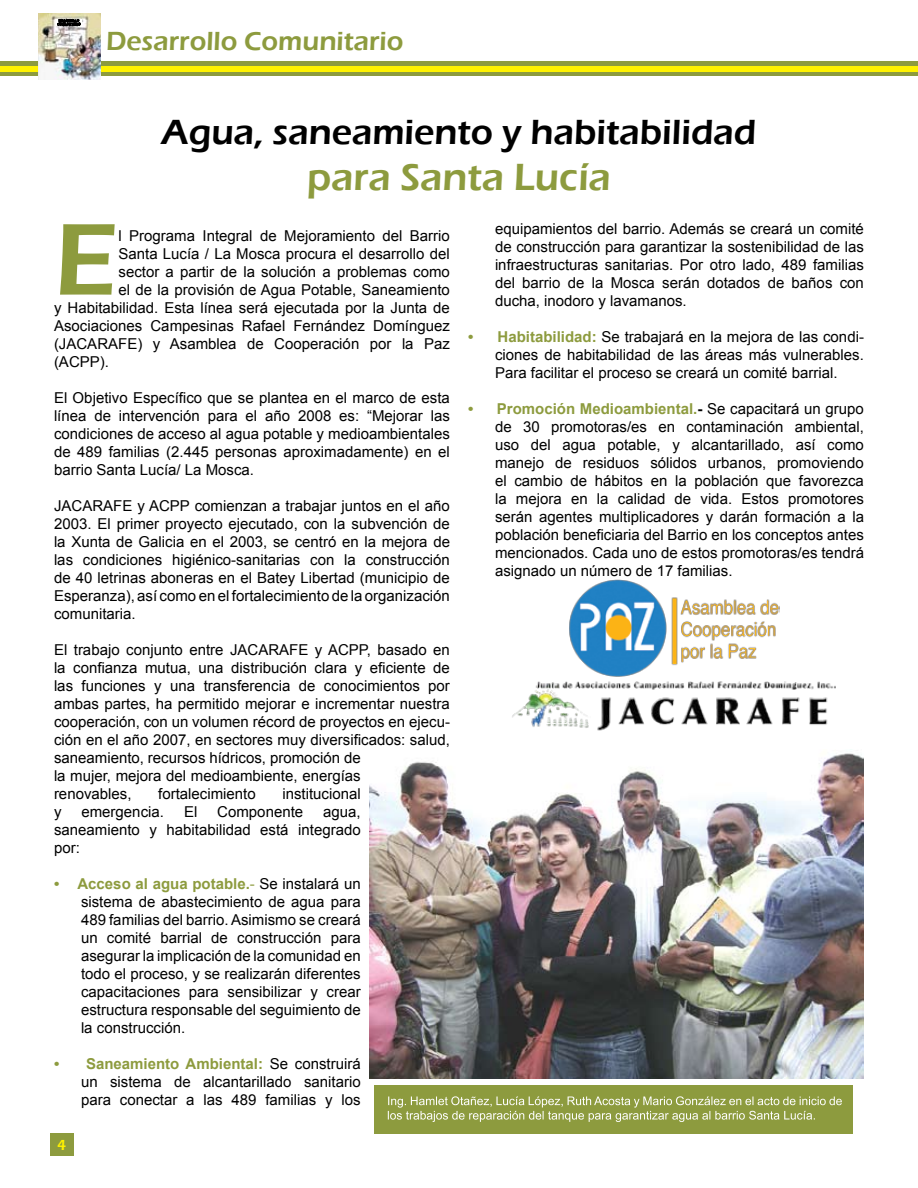
<style>
.page{position:relative;width:918px;height:1188px;background:#fff}
.page>*{position:absolute;margin:0;border:0;box-sizing:border-box;transform-origin:0 0}
.t1{font:600 105.6px "Eras ITC";color:#8d9b3e}
.t2{font:600 39px "Eras ITC";color:#8d9b3e}
.t3{font:600 36px "Eras ITC";color:#000}
.t4{font:600 27px "Eras ITC";color:#8d9b3e}
.t5{font:15px/18px "Arial";color:#000;text-align:justify}
.t6{font:600 15px "Eras ITC";color:#fff200}
.s1{font-weight:700;color:#8d9b3e}
.s2{color:#8d9b3e}
.s3{font-weight:700}
</style>
<div class="page">
<div style="left:0;top:61px;width:918px;height:15px;background:#8d9b3e"></div>
<div style="left:0;top:66px;width:918px;height:6px;background:#fff200"></div>
<div style="left:50px;top:1133px;width:24px;height:23px;background:#8d9b3e"></div>
<img style="left:38px;top:14px;width:63px;height:66px">
<div style="left:56px;top:19px;width:26px;height:7px;background:#fff"></div>
<svg style="left:56px;top:19px;width:25px;height:8px"></svg>
<img style="left:369px;top:753px;width:495px;height:326px">
<div style="left:375px;top:1085px;width:478px;height:49px;background:#8d9b3e"></div>
<img style="left:512px;top:681px;width:323px;height:50px">
<img style="left:569px;top:580px;width:210px;height:97px">
<svg style="left:388px;top:1096px;width:454px;height:26px"></svg>
<h3 class="t4" style="left:106px;top:26px;width:299px">Desarrollo Comunitario</h3>
<h3 class="t3" style="left:162px;top:111px;width:596px">Agua, saneamiento y habitabilidad</h3>
<h2 class="t2" style="left:307px;top:155px;width:305px">para Santa Lucía</h2>
<h1 class="t1" style="left:54px;top:200px;width:66px">E</h1>
<p class="t5" style="left:119px;top:227px;width:333px">l Programa Integral de Mejoramiento del Barrio</p>
<p class="t5" style="left:119px;top:245px;width:333px">Santa Lucía / La Mosca procura el desarrollo del</p>
<p class="t5" style="left:119px;top:263px;width:333px">sector a partir de la solución a problemas como</p>
<p class="t5" style="left:119px;top:281px;width:333px">el de la provisión de Agua Potable, Saneamiento</p>
<p class="t5" style="left:54px;top:299px;width:397px">y Habitabilidad. Esta línea será ejecutada por la Junta de</p>
<p class="t5" style="left:54px;top:317px;width:397px">Asociaciones Campesinas Rafael Fernández Domínguez</p>
<p class="t5" style="left:54px;top:335px;width:397px">(JACARAFE) y Asamblea de Cooperación por la Paz</p>
<p class="t5" style="left:54px;top:353px;width:57px">(ACPP).</p>
<p class="t5" style="left:54px;top:389px;width:397px">El Objetivo Específico que se plantea en el marco de esta línea de intervención para el año 2008 es: “Mejorar las condiciones de acceso al agua potable y medioambientales de 489 familias (2.445 personas aproximadamente) en el barrio Santa Lucía/ La Mosca.</p>
<p class="t5" style="left:54px;top:497px;width:398px">JACARAFE y ACPP comienzan a trabajar juntos en el año 2003. El primer proyecto ejecutado, con la subvención de la Xunta de Galicia en el 2003, se centró en la mejora de las condiciones higiénico-sanitarias con la construcción de 40 letrinas aboneras en el Batey Libertad (municipio de Esperanza), así como en el fortalecimiento de la organización comunitaria.</p>
<p class="t5" style="left:54px;top:641px;width:397px;text-align:left">El trabajo conjunto entre JACARAFE y ACPP, basado en la confianza mutua, una distribución clara y eficiente de las funciones y una transferencia de conocimientos por ambas partes, ha permitido mejorar e incrementar nuestra cooperación, con un volumen récord de proyectos en ejecu&shy;ción en el año 2007, en sectores muy diversificados: salud, saneamiento, recursos hídricos, promoción de<br>la mujer, mejora del medioambiente, energías<br>renovables,</p>
<p class="t5" style="left:158px;top:785px;width:99px">fortalecimiento</p>
<p class="t5" style="left:282px;top:785px;width:80px">institucional</p>
<p class="t5" style="left:54px;top:803px;width:9px">y</p>
<p class="t5" style="left:81px;top:803px;width:84px">emergencia.</p>
<p class="t5" style="left:184px;top:803px;width:15px">El</p>
<p class="t5" style="left:217px;top:803px;width:87px">Componente</p>
<p class="t5" style="left:54px;top:803px;width:308px;text-indent:269px">agua, saneamiento y habitabilidad está integrado por:</p>
<p class="t5" style="left:81px;top:875px;width:281px;text-indent:-27px"><span class="s1">• Acceso al agua potable.</span><span class="s2">-</span> Se instalará un sistema de abastecimiento de agua para 489 familias del barrio. Asimismo se creará un comité barrial de construcción para asegurar la implicación de la comunidad en todo el proceso, y se realizarán diferentes capacitaciones para sensibilizar y crear estructura responsable del seguimiento de la construcción.</p>
<p class="t5" style="left:81px;top:1055px;width:281px;text-indent:-27px"><span class="s1">• Saneamiento Ambiental:</span> Se construirá un sistema de alcantarillado sanitario para conectar a las 489 familias y los</p>
<p class="t6" style="left:57px;top:1136px;width:11px">4</p>
<p class="t5" style="left:495px;top:220px;width:370px">equipamientos del barrio. Además se creará un comité de construcción para garantizar la sostenibilidad de las infraestructuras sanitarias. Por otro lado, 489 familias del barrio de la Mosca serán dotados de baños con ducha, inodoro y lavamanos.</p>
<p class="t5" style="left:495px;top:328px;width:370px;text-indent:-27px"><span class="s1">• Habitabilidad:</span> Se trabajará en la mejora de las condi&shy;ciones de habitabilidad de las áreas más vulnerables.<br>Para facilitar el proceso se creará un comité barrial.</p>
<p class="t5" style="left:495px;top:400px;width:371px;text-indent:-27px"><span class="s1">• Promoción Medioambiental.</span><span class="s3">-</span> Se capacitará un grupo de 30 promotoras/es en contaminación ambiental, uso del agua potable, y alcantarillado, así como manejo de residuos sólidos urbanos, promoviendo el cambio de hábitos en la población que favorezca la mejora en la calidad de vida. Estos promotores serán agentes multiplicadores y darán formación a la población beneficiaria del Barrio en los conceptos antes mencionados. Cada uno de estos promotoras/es tendrá asignado un número de 17 familias.</p>
</div>
